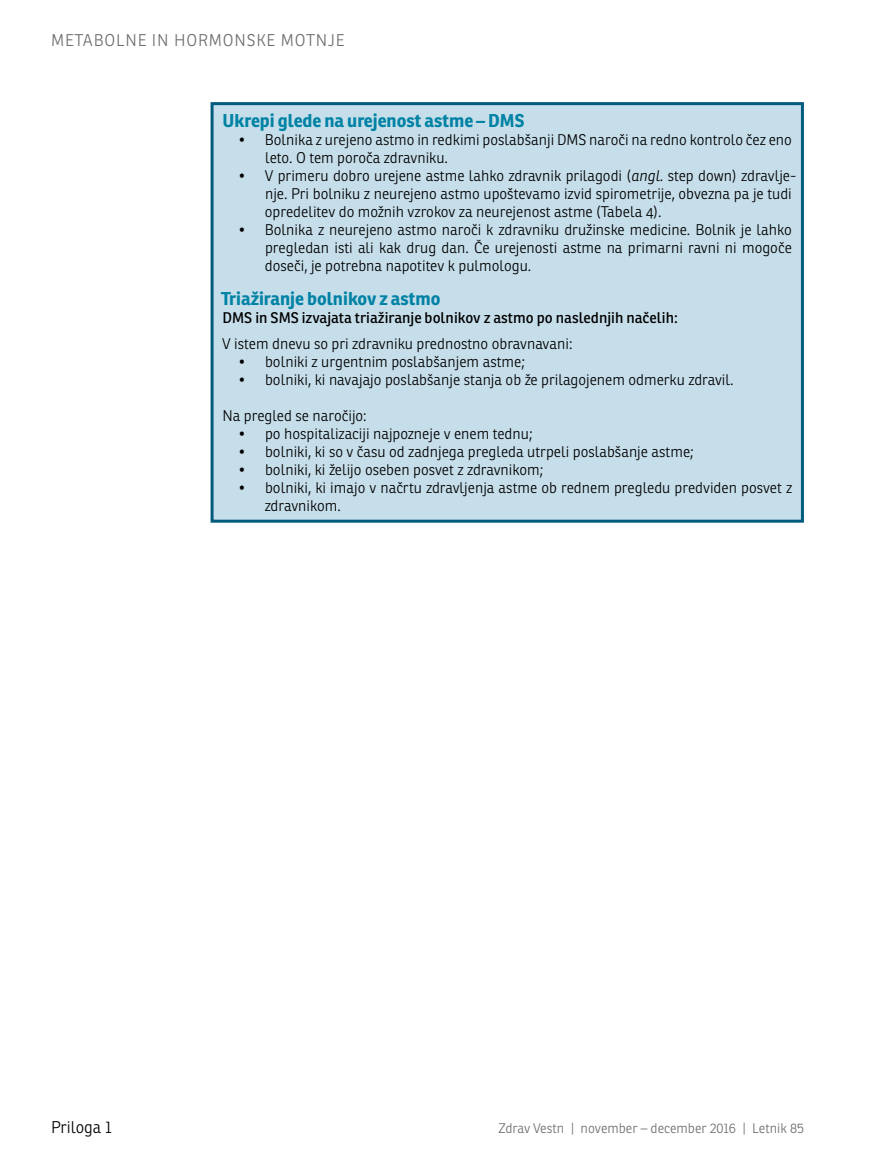
<style>
.page{position:relative;width:872px;height:1166px;background:#fff}
.page>*{position:absolute;margin:0;border:0;box-sizing:border-box;transform-origin:0 0}
.t1{font:700 18px "Ronnia";color:#0082a5}
.t2{font:300 16.5px "Ronnia";letter-spacing:.05em;color:#6d6e71}
.t3{font:300 16.5px "Ronnia";color:#000}
.t4{font:300 15px/18px "Ronnia";color:#000}
.t5{font:15px "Ronnia";color:#000}
.t6{font:300 13.5px "Ronnia";color:#6d6e71}
.s1{font-style:italic}
</style>
<div class="page">
<div style="left:212px;top:104px;width:590px;height:417px;background:#c6deea"></div>
<div style="left:210px;top:102px;width:594px;height:420px;border:3px solid #005b7f"></div>
<p class="t2" style="left:51px;top:30px;width:295px">Metabolne in hormonske motnje</p>
<p class="t1" style="left:222px;top:109px;width:303px">Ukrepi glede na urejenost astme – DMS</p>
<p class="t4" style="left:265px;top:130px;width:528px;text-indent:-27px">• Bolnika z urejeno astmo in redkimi poslabšanji DMS naroči na redno kontrolo čez eno leto. O tem poroča zdravniku.</p>
<p class="t4" style="left:265px;top:166px;width:533px;text-indent:-27px">• V primeru dobro urejene astme lahko zdravnik prilagodi (<span class="s1">angl.</span> step down) zdravlje&shy;nje. Pri bolniku z neurejeno astmo upoštevamo izvid spirometrije, obvezna pa je tudi opredelitev do možnih vzrokov za neurejenost astme (Tabela 4).</p>
<p class="t4" style="left:265px;top:220px;width:528px;text-align:justify;text-indent:-27px">• Bolnika z neurejeno astmo naroči k zdravniku družinske medicine. Bolnik je lahko pregledan isti ali kak drug dan. Če urejenosti astme na primarni ravni ni mogoče doseči, je potrebna napotitev k pulmologu.</p>
<p class="t1" style="left:221px;top:286px;width:221px">Triažiranje bolnikov z astmo</p>
<p class="t5" style="left:222px;top:308px;width:457px">DMS in SMS izvajata triažiranje bolnikov z astmo po naslednjih načelih:</p>
<p class="t4" style="left:222px;top:334px;width:352px">V istem dnevu so pri zdravniku prednostno obravnavani:</p>
<p class="t4" style="left:238px;top:352px;width:288px">• bolniki z urgentnim poslabšanjem astme;</p>
<p class="t4" style="left:238px;top:370px;width:497px">• bolniki, ki navajajo poslabšanje stanja ob že prilagojenem odmerku zdravil.</p>
<p class="t4" style="left:222px;top:406px;width:146px">N a pregled se naročijo:</p>
<p class="t4" style="left:238px;top:424px;width:295px">• po hospitalizaciji najpozneje v enem tednu;</p>
<p class="t4" style="left:238px;top:442px;width:456px">• bolniki, ki so v času od zadnjega pregleda utrpeli poslabšanje astme;</p>
<p class="t4" style="left:238px;top:460px;width:306px">• bolniki, ki želijo oseben posvet z zdravnikom;</p>
<p class="t4" style="left:265px;top:478px;width:529px;text-indent:-26px">• bolniki, ki imajo v načrtu zdravljenja astme ob rednem pregledu predviden posvet z zdravnikom.</p>
<p class="t3" style="left:51px;top:1116px;width:62px">Priloga 1</p>
<p class="t6" style="left:498px;top:1119px;width:307px">Zdrav Vestn | november – december 2016 | Letnik 85</p>
</div>
